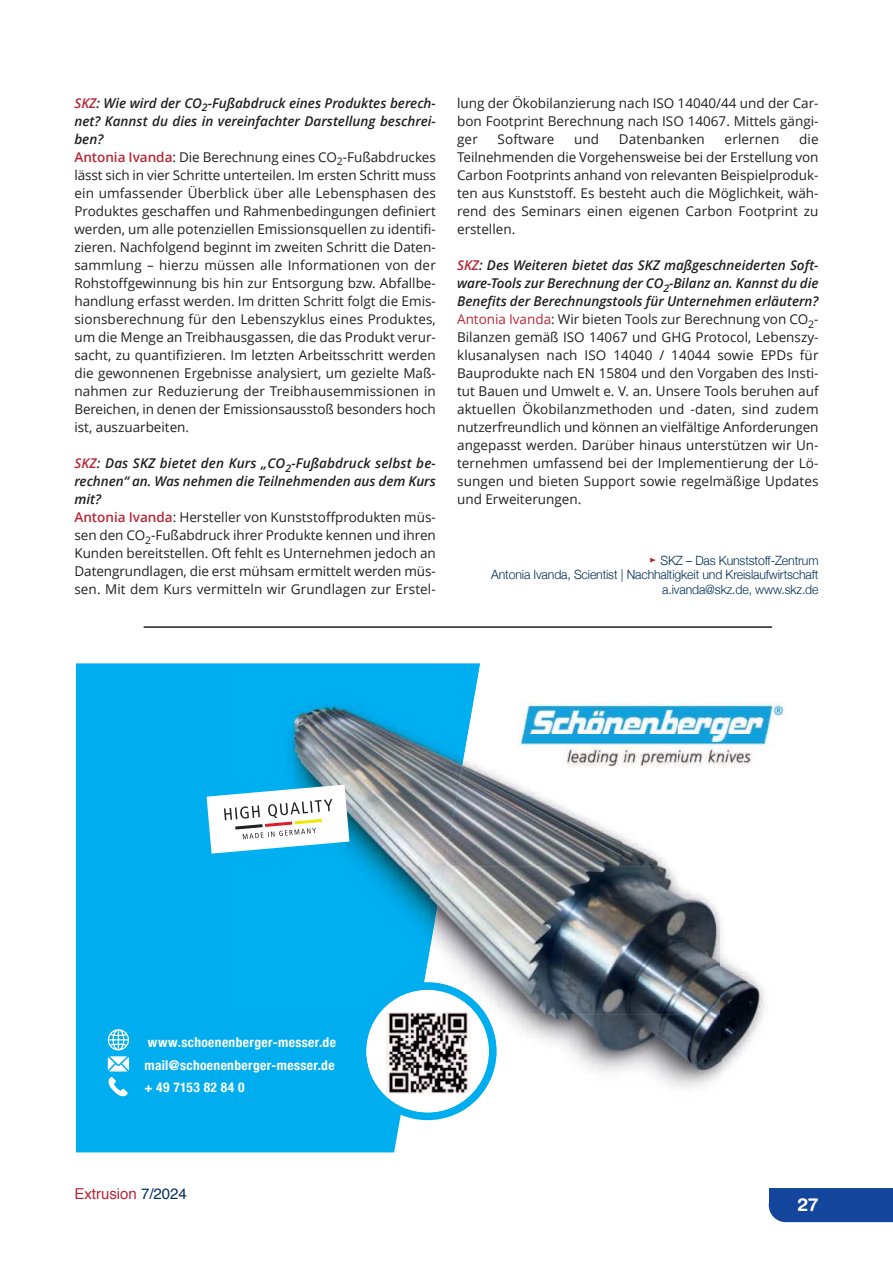
<style>
.page{position:relative;width:893px;height:1263px;background:#fff}
.page>*{position:absolute;margin:0;border:0;box-sizing:border-box;transform-origin:0 0}
.t1{font:700 18px "Helvetica Rounded";color:#fff}
.t2{font:15px "Helvetica";color:#b72837}
.t3{font:13.5px/18px "Open Sans";color:#221f1f;text-align:justify}
.t4{font:700 condensed 13.5px/22.5px "Helvetica Neue";letter-spacing:.025em;color:#fff;text-align:justify}
.t5{font:300 12.75px/14.2px "Helvetica Neue";letter-spacing:-.01em;color:#002e56;text-align:right;scale:.96 1}
.s1{font-weight:600;font-style:italic;color:#b72837}
.s2{font-weight:600;font-style:italic}
.s3{font-weight:600;color:#b72837}
.s4{color:#b72837}
.s5{font-family:"Arial Unicode MS";font-weight:400;color:#b72837}
.s6{color:#00305e}
</style>
<div class="page">
<div style="left:769px;top:1204px;width:124px;height:18px;background:#15469d"></div>
<div style="left:769px;top:1188px;width:124px;height:16px;background:#15469d"></div>
<div style="left:76px;top:663px;width:404px;height:489px;background:#00adef"></div>
<svg style="left:359px;top:1113px;width:121px;height:7px"></svg>
<img style="left:479px;top:669px;width:304px;height:197px">
<img style="left:430px;top:866px;width:291px;height:148px">
<img style="left:721px;top:938px;width:44px;height:136px">
<img style="left:496px;top:1014px;width:225px;height:75px">
<img style="left:231px;top:669px;width:199px;height:345px">
<img style="left:429px;top:669px;width:50px;height:282px">
<div style="left:231px;top:1014px;width:128px;height:99px;background:#00aeef"></div>
<img style="left:518px;top:703px;width:266px;height:64px">
<img style="left:359px;top:982px;width:137px;height:131px">
<img style="left:386px;top:1012px;width:84px;height:82px">
<svg style="left:207px;top:784px;width:142px;height:70px"></svg>
<svg style="left:108px;top:1029px;width:22px;height:42px"></svg>
<svg style="left:108px;top:1077px;width:20px;height:19px"></svg>
<hr style="left:144px;top:626px;width:628px;height:2px;background:#221f1f">
<p class="t3" style="left:74px;top:95px;width:363px;text-align:left"><span class="s1">SKZ</span><span class="s2">: Wie wird der CO</span><sub>2</sub><span class="s2">-Fußabdruck eines Produktes berech&shy;net? Kannst du dies in vereinfachter Darstellung beschrei&shy;ben?<br></span><span class="s3">Antonia Ivanda</span>: Die Berechnung eines CO<sub>2</sub>-Fußabdruckes lässt sich in vier Schritte unterteilen. Im ersten Schritt muss ein umfassender Überblick über alle Lebensphasen des Produktes geschaffen und Rahmenbedingungen definiert werden, um alle potenziellen Emissionsquellen zu identifi&shy;zieren. Nachfolgend beginnt im zweiten Schritt die Daten&shy;sammlung – hierzu müssen alle Informationen von der Rohstoffgewinnung bis hin zur Entsorgung bzw. Abfallbe&shy;handlung erfasst werden. Im dritten Schritt folgt die Emis&shy;sionsberechnung für den Lebenszyklus eines Produktes, um die Menge an Treibhausgassen, die das Produkt verur&shy;sacht, zu quantifizieren. Im letzten Arbeitsschritt werden die gewonnenen Ergebnisse analysiert, um gezielte Maß&shy;nahmen zur Reduzierung der Treibhausemmissionen in Bereichen, in denen der Emissionsausstoß besonders hoch ist, auszuarbeiten.</p>
<p class="t3" style="left:74px;top:455px;width:363px;text-align:left"><span class="s1">SKZ</span><span class="s2">: Das SKZ bietet den Kurs „CO</span><sub>2</sub><span class="s2">-Fußabdruck selbst be&shy;rechnen“ an. Was nehmen die Teilnehmenden aus dem Kurs mit?<br></span><span class="s3">Antonia Ivanda</span>: Hersteller von Kunststoffprodukten müs&shy;sen den CO<sub>2</sub>-Fußabdruck ihrer Produkte kennen und ihren Kunden bereitstellen. Oft fehlt es Unternehmen jedoch an Datengrundlagen, die erst mühsam ermittelt werden müs&shy;sen. Mit dem Kurs vermitteln wir Grundlagen zur Erstel-</p>
<p class="t3" style="left:457px;top:95px;width:363px">lung der Ökobilanzierung nach ISO 14040/44 und der Car&shy;bon Footprint Berechnung nach ISO 14067. Mittels gängi&shy;ger</p>
<p class="t3" style="left:498px;top:131px;width:58px">Software</p>
<p class="t3" style="left:574px;top:131px;width:27px">und</p>
<p class="t3" style="left:619px;top:131px;width:88px">Datenbanken</p>
<p class="t3" style="left:725px;top:131px;width:56px">erlernen</p>
<p class="t3" style="left:457px;top:131px;width:363px;text-indent:342px">die Teilnehmenden die Vorgehensweise bei der Erstellung von Carbon Footprints anhand von relevanten Beispielproduk&shy;ten aus Kunststoff. Es besteht auch die Möglichkeit, wäh&shy;rend des Seminars einen eigenen Carbon Footprint zu erstellen.</p>
<p class="t3" style="left:457px;top:257px;width:363px"><span class="s1">SKZ</span><span class="s2">: Des Weiteren bietet das SKZ maßgeschneiderten Soft&shy;ware-Tools zur Berechnung der CO</span><sub>2</sub><span class="s2">-Bilanz an. Kannst du die Benefits der Berechnungstools für Unternehmen erläutern?<br></span><span class="s4">Antonia Ivanda</span>: Wir bieten Tools zur Berechnung von CO<sub>2</sub>- Bilanzen gemäß ISO 14067 und GHG Protocol, Lebenszy&shy;klusanalysen nach ISO 14040 / 14044 sowie EPDs für Bauprodukte nach EN 15804 und den Vorgaben des Insti&shy;tut Bauen und Umwelt e. V. an. Unsere Tools beruhen auf aktuellen Ökobilanzmethoden und -daten, sind zudem nutzerfreundlich und können an vielfältige Anforderungen angepasst werden. Darüber hinaus unterstützen wir Un&shy;ternehmen umfassend bei der Implementierung der Lö&shy;sungen und bieten Support sowie regelmäßige Updates und Erweiterungen.</p>
<p class="t5" style="left:491px;top:553px;width:342px"><span class="s5">►</span> SKZ – Das Kunststoff-Zentrum<br>Antonia Ivanda, Scientist | Nachhaltigkeit und Kreislaufwirtschaft a.ivanda@skz.de, www.skz.de</p>
<p class="t4" style="left:144px;top:1032px;width:193px">www.schoenenberger-messer.de mail@schoenenberger-messer.de + 49 7153 82 84 0</p>
<p class="t2" style="left:74px;top:1185px;width:114px">Extrusion <span class="s6">7/2024</span></p>
<h1 class="t1" style="left:797px;top:1197px;width:23px">27</h1>
</div>
